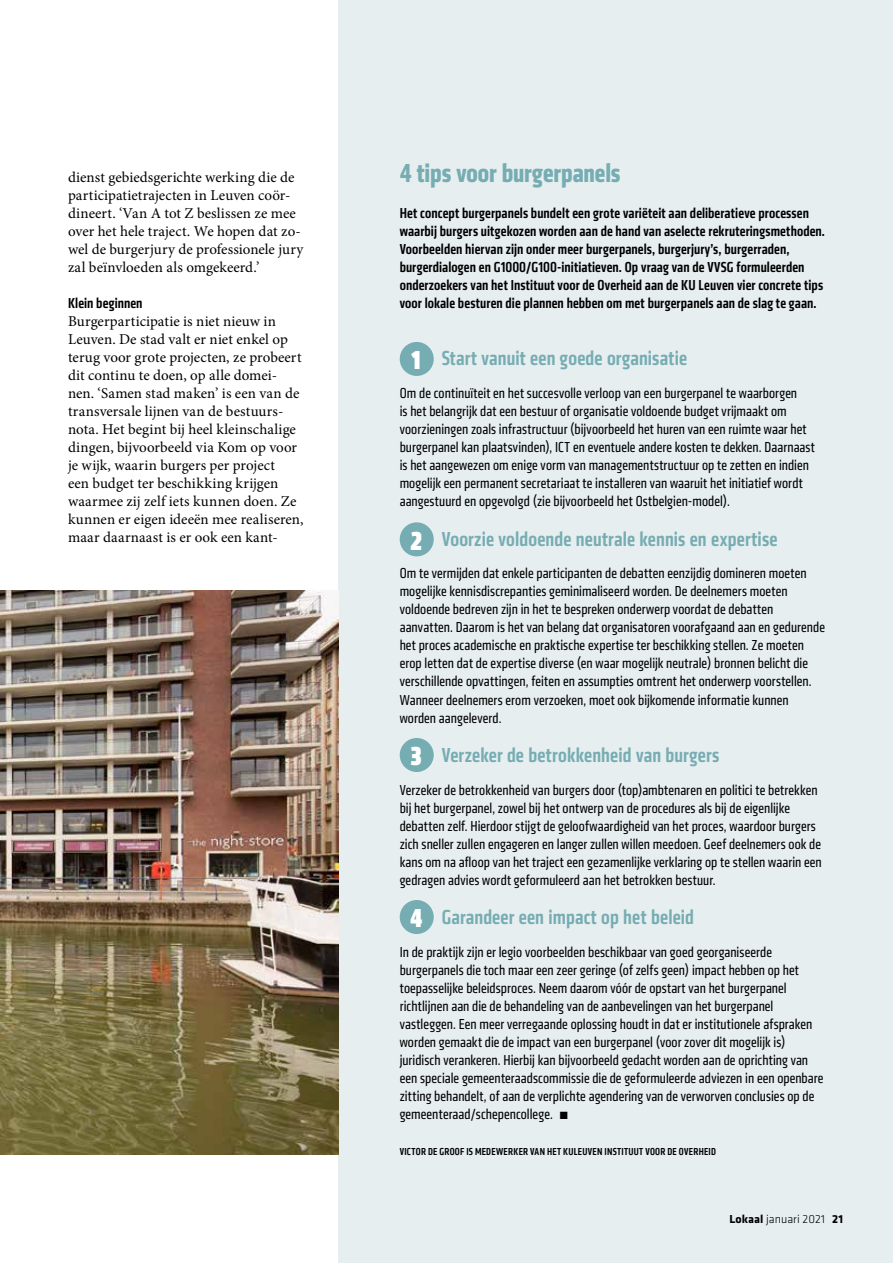
<style>
.page{position:relative;width:893px;height:1263px;background:#fff}
.page>*{position:absolute;margin:0;border:0;box-sizing:border-box;transform-origin:0 0}
.t1{font:700 27px "Klavika Condensed";letter-spacing:-.005em;color:#76adb2}
.t2{font:500 21px "Klavika Condensed";letter-spacing:.01em;color:#76adb2}
.t3{font:15px/18px "Klavika Condensed";letter-spacing:.005em;color:#000}
.t4{font:15px/18px "Minion Pro";letter-spacing:.005em;color:#000}
.t5{font:500 15px/18px "Klavika Condensed";letter-spacing:.005em;color:#000}
.t6{font:300 12px "Klavika";letter-spacing:.005em;color:#000}
.t7{font:500 10.5px "Klavika Condensed";letter-spacing:.025em;color:#000}
.s1{font-family:"Klavika Display";font-weight:900;font-stretch:condensed;font-size:27px;color:#fff}
.s2{font-family:"Klavika";font-weight:700;font-size:14.85px}
.s3{font-weight:700}
</style>
<div class="page">
<div style="left:338px;top:0;width:555px;height:1263px;background:#e7eef0"></div>
<img style="left:0;top:591px;width:338px;height:563px">
<div style="left:400px;top:342px;width:34px;height:34px;background:#76adb2;border-radius:50%"></div>
<div style="left:400px;top:522px;width:34px;height:34px;background:#76adb2;border-radius:50%"></div>
<div style="left:400px;top:738px;width:34px;height:34px;background:#76adb2;border-radius:50%"></div>
<div style="left:400px;top:900px;width:34px;height:34px;background:#76adb2;border-radius:50%"></div>
<p class="t4" style="left:68px;top:169px;width:237px">dienst gebiedsgerichte werking die de participatietrajecten in Leuven coör&shy;dineert. ‘Van A tot Z beslissen ze mee over het hele traject. We hopen dat zo&shy;wel de burgerjury de professionele jury zal beïnvloeden als omgekeerd.’</p>
<p class="t5" style="left:68px;top:294px;width:76px">Klein beginnen</p>
<p class="t4" style="left:68px;top:313px;width:237px">Burgerparticipatie is niet nieuw in Leuven. De stad valt er niet enkel op terug voor grote projecten, ze probeert dit continu te doen, op alle domei&shy;nen. ‘Samen stad maken’ is een van de transversale lijnen van de bestuurs&shy;nota. Het begint bij heel kleinschalige dingen, bijvoorbeeld via Kom op voor je wijk, waarin burgers per project<br>een budget ter beschikking krijgen waarmee zij zelf iets kunnen doen. Ze kunnen er eigen ideeën mee realiseren, maar daarnaast is er ook een kant-</p>
<h1 class="t1" style="left:400px;top:156px;width:222px">4 tips voor burgerpanels</h1>
<p class="t5" style="left:400px;top:204px;width:427px">Het concept burgerpanels bundelt een grote variëteit aan deliberatieve processen waarbij burgers uitgekozen worden aan de hand van aselecte rekruteringsmethoden.<br>Voorbeelden hiervan zijn onder meer burgerpanels, burgerjury’s, burgerraden, burgerdialogen en G1000/G100-initiatieven. Op vraag van de VVSG formuleerden onderzoekers van het Instituut voor de Overheid aan de KU Leuven vier concrete tips voor lokale besturen die plannen hebben om met burgerpanels aan de slag te gaan.</p>
<h2 class="t2" style="left:412px;top:345px;width:277px"><span class="s1">1</span> Start vanuit een goede organisatie</h2>
<p class="t3" style="left:400px;top:385px;width:417px">Om de continuïteit en het succesvolle verloop van een burgerpanel te waarborgen<br>is het belangrijk dat een bestuur of organisatie voldoende budget vrijmaakt om voorzieningen zoals infrastructuur (bijvoorbeeld het huren van een ruimte waar het burgerpanel kan plaatsvinden), ICT en eventuele andere kosten te dekken. Daarnaast is het aangewezen om enige vorm van managementstructuur op te zetten en indien mogelijk een permanent secretariaat te installeren van waaruit het initiatief wordt aangestuurd en opgevolgd (zie bijvoorbeeld het Ostbelgien-model).</p>
<h2 class="t2" style="left:410px;top:526px;width:369px"><span class="s1">2</span> Voorzie voldoende neutrale kennis en expertise</h2>
<p class="t3" style="left:400px;top:565px;width:427px">Om te vermijden dat enkele participanten de debatten eenzijdig domineren moeten mogelijke kennisdiscrepanties geminimaliseerd worden. De deelnemers moeten voldoende bedreven zijn in het te bespreken onderwerp voordat de debatten aanvatten. Daarom is het van belang dat organisatoren voorafgaand aan en gedurende het proces academische en praktische expertise ter beschikking stellen. Ze moeten erop letten dat de expertise diverse (en waar mogelijk neutrale) bronnen belicht die verschillende opvattingen, feiten en assumpties omtrent het onderwerp voorstellen.<br>Wanneer deelnemers erom verzoeken, moet ook bijkomende informatie kunnen worden aangeleverd.</p>
<h2 class="t2" style="left:411px;top:741px;width:310px"><span class="s1">3</span> Verzeker de betrokkenheid van burgers</h2>
<p class="t3" style="left:400px;top:781px;width:423px">Verzeker de betrokkenheid van burgers door (top)ambtenaren en politici te betrekken bij het burgerpanel, zowel bij het ontwerp van de procedures als bij de eigenlijke debatten zelf. Hierdoor stijgt de geloofwaardigheid van het proces, waardoor burgers zich sneller zullen engageren en langer zullen willen meedoen. Geef deelnemers ook de kans om na afloop van het traject een gezamenlijke verklaring op te stellen waarin een gedragen advies wordt geformuleerd aan het betrokken bestuur.</p>
<h2 class="t2" style="left:410px;top:903px;width:286px"><span class="s1">4</span> Garandeer een impact op het beleid</h2>
<p class="t3" style="left:400px;top:943px;width:425px">In de praktijk zijn er legio voorbeelden beschikbaar van goed georganiseerde burgerpanels die toch maar een zeer geringe (of zelfs geen) impact hebben op het toepasselijke beleidsproces. Neem daarom vóór de opstart van het burgerpanel richtlijnen aan die de behandeling van de aanbevelingen van het burgerpanel vastleggen. Een meer verregaande oplossing houdt in dat er institutionele afspraken worden gemaakt die de impact van een burgerpanel (voor zover dit mogelijk is) juridisch verankeren. Hierbij kan bijvoorbeeld gedacht worden aan de oprichting van een speciale gemeenteraadscommissie die de geformuleerde adviezen in een openbare zitting behandelt, of aan de verplichte agendering van de verworven conclusies op de gemeenteraad/schepencollege. <span class="s2">•</span></p>
<p class="t7" style="left:400px;top:1144px;width:318px">VICTOR DE GROOF IS MEDEWERKER VAN HET KULEUVEN INSTITUUT VOOR DE OVERHEID</p>
<p class="t6" style="left:729px;top:1212px;width:115px"><span class="s3">Lokaal</span> januari 2021 <span class="s3">21</span></p>
</div>
